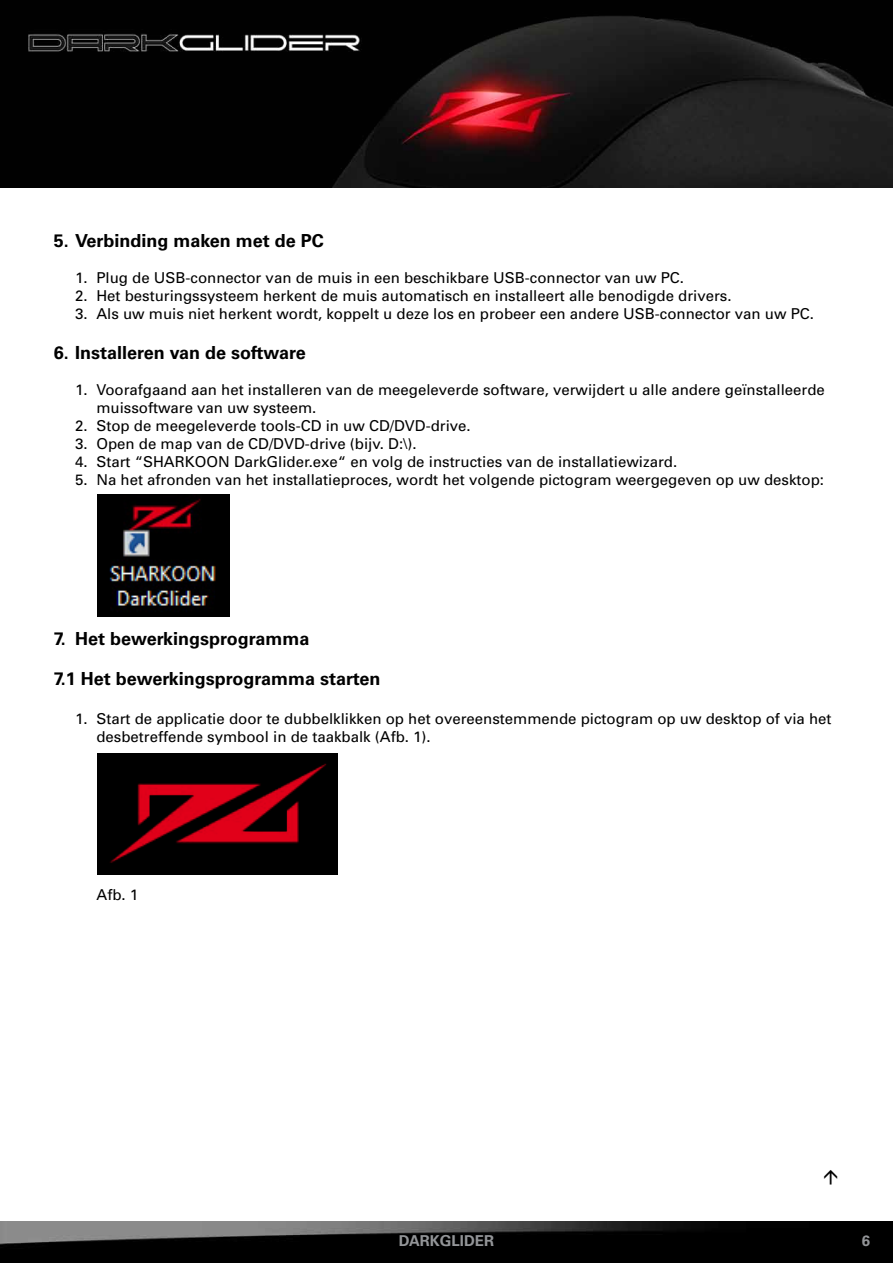
<style>
.page{position:relative;width:893px;height:1263px;background:#fff}
.page>*{position:absolute;margin:0;border:0;box-sizing:border-box;transform-origin:0 0}
.t1{font:700 18px/39.6px "Univers";color:#000}
.t2{font:15px/18px "Univers";color:#000}
.t3{font:700 15px "Univers";color:#939598}
</style>
<div class="page">
<img style="left:0;top:1px;width:893px;height:187px">
<img style="left:0;top:1221px;width:893px;height:42px">
<img style="left:98px;top:494px;width:131px;height:122px">
<img style="left:98px;top:753px;width:240px;height:121px">
<p class="t1" style="left:54px;top:221px;width:271px">5. Verbinding maken met de PC</p>
<p class="t2" style="left:75px;top:269px;width:610px">1. Plug de USB-connector van de muis in een beschikbare USB-connector van uw PC.</p>
<p class="t2" style="left:75px;top:287px;width:658px">2. Het besturingssysteem herkent de muis automatisch en installeert alle benodigde drivers.</p>
<p class="t2" style="left:75px;top:305px;width:740px">3. Als uw muis niet herkent wordt, koppelt u deze los en probeer een andere USB-connector van uw PC.</p>
<p class="t1" style="left:54px;top:333px;width:253px">6. Installeren van de software</p>
<p class="t2" style="left:96px;top:381px;width:730px;text-indent:-21px">1. Voorafgaand aan het installeren van de meegeleverde software, verwijdert u alle andere geïnstalleerde muissoftware van uw systeem.</p>
<p class="t2" style="left:75px;top:417px;width:397px">2. Stop de meegeleverde tools-CD in uw CD/DVD-drive.</p>
<p class="t2" style="left:75px;top:435px;width:343px">3. Open de map van de CD/DVD-drive (bijv. D:\).</p>
<p class="t2" style="left:75px;top:453px;width:603px">4. Start “SHARKOON DarkGlider.exe“ en volg de instructies van de installatiewizard.</p>
<p class="t2" style="left:75px;top:471px;width:750px">5. Na het afronden van het installatieproces, wordt het volgende pictogram weergegeven op uw desktop:</p>
<p class="t1" style="left:54px;top:619px;width:328px">7. Het bewerkingsprogramma<br>7.1 Het bewerkingsprogramma starten</p>
<p class="t2" style="left:96px;top:710px;width:737px;text-indent:-21px">1. Start de applicatie door te dubbelklikken op het overeenstemmende pictogram op uw desktop of via het desbetreffende symbool in de taakbalk (Afb. 1).</p>
<p class="t2" style="left:97px;top:886px;width:43px">Afb. 1</p>
<p class="t3" style="left:399px;top:1232px;width:97px">darkglider</p>
<p class="t3" style="left:862px;top:1232px;width:10px">6</p>
</div>
